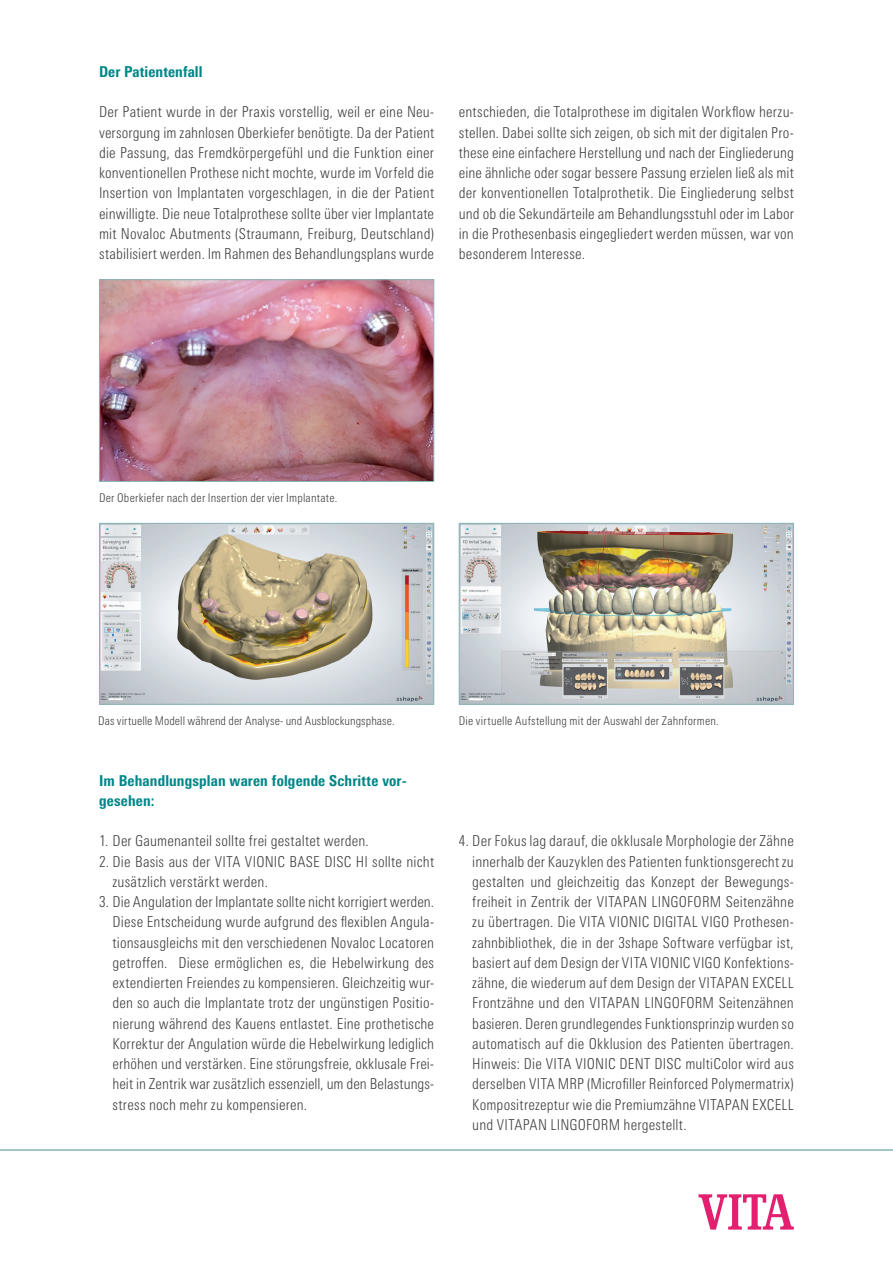
<style>
.page{position:relative;width:893px;height:1263px;background:#fff}
.page>*{position:absolute;margin:0;border:0;box-sizing:border-box;transform-origin:0 0}
.t1{font:300 condensed 15px/20.2px "Univers Next Pro";letter-spacing:.01em;color:#3e3e3f;text-align:justify}
.t2{font:800 condensed 15px/20.2px "Univers Next Pro";letter-spacing:.01em;color:#008687}
.t3{font:300 condensed 12px "Univers Next Pro";letter-spacing:.015em;color:#3e3e3f}
</style>
<div class="page">
<svg style="left:698px;top:1194px;width:96px;height:35px"></svg>
<hr style="left:0;top:1150px;width:893px;height:1px;background:#87b5b8">
<img style="left:101px;top:281px;width:331px;height:199px">
<div style="left:99px;top:279px;width:335px;height:203px;border:1px solid #87b5b8"></div>
<img style="left:101px;top:525px;width:331px;height:178px">
<div style="left:99px;top:523px;width:335px;height:182px;border:1px solid #87b5b8"></div>
<img style="left:461px;top:525px;width:331px;height:178px">
<div style="left:459px;top:523px;width:335px;height:182px;border:1px solid #87b5b8"></div>
<p class="t2" style="left:99px;top:61px;width:105px">Der Patientenfall</p>
<p class="t1" style="left:99px;top:102px;width:337px">Der Patient wurde in der Praxis vorstellig, weil er eine Neu&shy;versorgung im zahnlosen Oberkiefer benötigte. Da der Patient die Passung, das Fremdkörpergefühl und die Funktion einer konventionellen Prothese nicht mochte, wurde im Vorfeld die Insertion von Implantaten vorgeschlagen, in die der Patient einwilligte. Die neue Totalprothese sollte über vier Implantate mit Novaloc Abutments (Straumann, Freiburg, Deutschland) stabilisiert werden. Im Rahmen des Behandlungsplans wurde</p>
<p class="t1" style="left:459px;top:102px;width:337px">entschieden, die Totalprothese im digitalen Workflow herzu&shy;stellen. Dabei sollte sich zeigen, ob sich mit der digitalen Pro&shy;these eine einfachere Herstellung und nach der Eingliederung eine ähnliche oder sogar bessere Passung erzielen ließ als mit der konventionellen Totalprothetik. Die Eingliederung selbst und ob die Sekundärteile am Behandlungsstuhl oder im Labor in die Prothesenbasis eingegliedert werden müssen, war von besonderem Interesse.</p>
<p class="t3" style="left:99px;top:491px;width:240px">Der Oberkiefer nach der Insertion der vier Implantate.</p>
<p class="t3" style="left:98px;top:714px;width:298px">Das virtuelle Modell während der Analyse- und Ausblockungsphase.</p>
<p class="t3" style="left:459px;top:714px;width:262px">Die virtuelle Aufstellung mit der Auswahl der Zahnformen.</p>
<p class="t2" style="left:99px;top:770px;width:309px">Im Behandlungsplan waren folgende Schritte vor&shy;gesehen:</p>
<p class="t1" style="left:99px;top:831px;width:271px">1. Der Gaumenanteil sollte frei gestaltet werden.</p>
<p class="t1" style="left:113px;top:851px;width:323px;text-indent:-14px">2. Die Basis aus der VITA VIONIC BASE DISC HI sollte nicht zusätzlich verstärkt werden.</p>
<p class="t1" style="left:113px;top:892px;width:323px;text-indent:-13px">3. Die Angulation der Implantate sollte nicht korrigiert werden.<br>Diese Entscheidung wurde aufgrund des flexiblen Angula&shy;tionsausgleichs mit den verschiedenen Novaloc Locatoren getroffen. Diese ermöglichen es, die Hebelwirkung des extendierten Freiendes zu kompensieren. Gleichzeitig wur&shy;den so auch die Implantate trotz der ungünstigen Positio&shy;nierung während des Kauens entlastet. Eine prothetische Korrektur der Angulation würde die Hebelwirkung lediglich erhöhen und verstärken. Eine störungsfreie, okklusale Frei&shy;heit in Zentrik war zusätzlich essenziell, um den Belastungs&shy;stress noch mehr zu kompensieren.</p>
<p class="t1" style="left:472px;top:831px;width:323px;text-indent:-13px">4. Der Fokus lag darauf, die okklusale Morphologie der Zähne innerhalb der Kauzyklen des Patienten funktionsgerecht zu gestalten und gleichzeitig das Konzept der Bewegungs&shy;freiheit in Zentrik der VITAPAN LINGOFORM Seitenzähne zu übertragen. Die VITA VIONIC DIGITAL VIGO Prothesen&shy;zahnbibliothek, die in der 3shape Software verfügbar ist, basiert auf dem Design der VITA VIONIC VIGO Konfektions&shy;zähne, die wiederum auf dem Design der VITAPAN EXCELL Frontzähne und den VITAPAN LINGOFORM Seitenzähnen basieren. Deren grundlegendes Funktionsprinzip wurden so automatisch auf die Okklusion des Patienten übertragen.<br>Hinweis: Die VITA VIONIC DENT DISC multiColor wird aus derselben VITA MRP (Microfiller Reinforced Polymermatrix)<br>Kompositrezeptur wie die Premiumzähne VITAPAN EXCELL und VITAPAN LINGOFORM hergestellt.</p>
</div>
